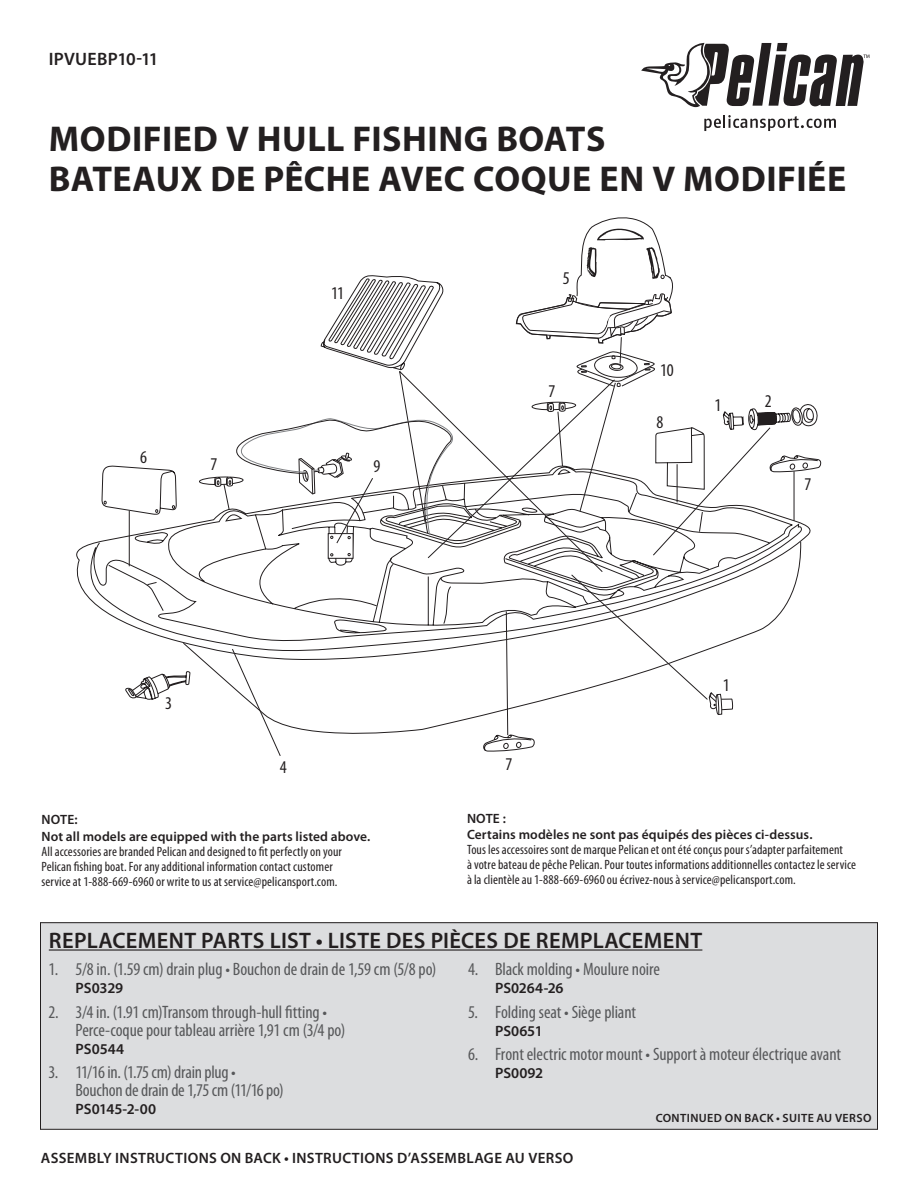
<style>
.page{position:relative;width:918px;height:1188px;background:#fff}
.page>*{position:absolute;margin:0;border:0;box-sizing:border-box;transform-origin:0 0}
.t1{font:700 36px/40.5px "Myriad Pro";letter-spacing:.015em;color:#231f20}
.t2{font:600 22.5px "Myriad Pro";letter-spacing:.015em;color:#231f20}
.t3{font:condensed 18px/18px "Myriad Pro";letter-spacing:-.005em;color:#57585a}
.t4{font:condensed 18px "Myriad Pro";color:#231f20}
.t5{font:600 18px "Myriad Pro";letter-spacing:.015em;color:#231f20}
.t6{font:600 15px "Myriad Pro";letter-spacing:.02em;color:#231f20}
.t7{font:600 15px "Myriad Pro";letter-spacing:-.005em;color:#231f20}
.t8{font:condensed 13.5px/15px "Myriad Pro";letter-spacing:.005em;color:#231f20}
.t9{font:600 13.5px/16.5px "Myriad Pro";letter-spacing:.005em;color:#231f20}
.t10{font:600 12px "Myriad Pro";letter-spacing:.03em;color:#231f20}
</style>
<div class="page">
<svg style="left:641px;top:42px;width:228px;height:65px"></svg>
<svg style="left:704px;top:115px;width:132px;height:16px"></svg>
<svg style="left:76px;top:485px;width:47px;height:137px"></svg>
<svg style="left:102px;top:465px;width:21px;height:51px"></svg>
<svg style="left:123px;top:404px;width:698px;height:296px"></svg>
<svg style="left:791px;top:407px;width:13px;height:19px"></svg>
<svg style="left:199px;top:217px;width:572px;height:539px"></svg>
<div style="left:40px;top:923px;width:838px;height:206px;background:#dcdddf"></div>
<div style="left:40px;top:922px;width:838px;height:208px;border:1px solid #231f20"></div>
<hr style="left:49px;top:949px;width:653px;height:2px;background:#231f20">
<h3 class="t5" style="left:49px;top:49px;width:111px">IPVUEBP10-11</h3>
<h1 class="t1" style="left:49px;top:119px;width:799px">MODIFIED V HULL FISHING BOATS<br>BATEAUX DE PÊCHE AVEC COQUE EN V MODIFIÉE</h1>
<h3 class="t4" style="left:140px;top:447px;width:8px">6</h3>
<h3 class="t4" style="left:210px;top:454px;width:8px">7</h3>
<h3 class="t4" style="left:331px;top:283px;width:14px">11</h3>
<h3 class="t4" style="left:373px;top:456px;width:8px">9</h3>
<h3 class="t4" style="left:165px;top:693px;width:8px">3</h3>
<h3 class="t4" style="left:280px;top:757px;width:8px">4</h3>
<p class="t9" style="left:41px;top:812px;width:330px">NOTE:<br>Not all models are equipped with the parts listed above.</p>
<p class="t8" style="left:41px;top:844px;width:302px">All accessories are branded Pelican and designed to fit perfectly on your<br>Pelican fishing boat. For any additional information contact customer service at 1-888-669-6960 or write to us at service@pelicansport.com.</p>
<h3 class="t4" style="left:563px;top:269px;width:8px">5</h3>
<h3 class="t4" style="left:548px;top:381px;width:8px">7</h3>
<h3 class="t4" style="left:506px;top:754px;width:8px">7</h3>
<h3 class="t4" style="left:660px;top:361px;width:15px">10</h3>
<h3 class="t4" style="left:657px;top:413px;width:8px">8</h3>
<h3 class="t4" style="left:715px;top:395px;width:8px">1</h3>
<h3 class="t4" style="left:765px;top:391px;width:8px">2</h3>
<h3 class="t4" style="left:805px;top:474px;width:8px">7</h3>
<h3 class="t4" style="left:723px;top:676px;width:8px">1</h3>
<p class="t9" style="left:467px;top:810px;width:347px">NOTE :<br>Certains modèles ne sont pas équipés des pièces ci-dessus.</p>
<p class="t8" style="left:467px;top:843px;width:391px">Tous les accessoires sont de marque Pelican et ont été conçus pour s’adapter parfaitement<br>à votre bateau de pêche Pelican. Pour toutes informations additionnelles contactez le service à la clientèle au 1-888-669-6960 ou écrivez-nous à service@pelicansport.com.</p>
<h2 class="t2" style="left:49px;top:928px;width:655px">REPLACEMENT PARTS LIST • LISTE DES PIÈCES DE REMPLACEMENT</h2>
<h3 class="t3" style="left:49px;top:960px;width:389px">1. 5/8 in. (1.59 cm) drain plug • Bouchon de drain de 1,59 cm (5/8 po)</h3>
<p class="t6" style="left:76px;top:980px;width:49px">PS0329</p>
<h3 class="t3" style="left:76px;top:1003px;width:271px;text-indent:-27px">2. 3/4 in. (1.91 cm)Transom through-hull fitting •<br>Perce-coque pour tableau arrière 1,91 cm (3/4 po)</h3>
<p class="t6" style="left:76px;top:1040px;width:50px">PS0544</p>
<h3 class="t3" style="left:76px;top:1064px;width:210px;text-indent:-27px">3. 11/16 in. (1.75 cm) drain plug •<br>Bouchon de drain de 1,75 cm (11/16 po)</h3>
<p class="t7" style="left:76px;top:1101px;width:82px">PS0145-2-00</p>
<h3 class="t3" style="left:468px;top:960px;width:194px">4. Black molding • Moulure noire</h3>
<p class="t7" style="left:495px;top:980px;width:70px">PS0264-26</p>
<h3 class="t3" style="left:468px;top:1003px;width:170px">5. Folding seat • Siège pliant</h3>
<p class="t6" style="left:495px;top:1022px;width:49px">PS0651</p>
<h3 class="t3" style="left:468px;top:1046px;width:375px">6. Front electric motor mount • Support à moteur électrique avant</h3>
<p class="t6" style="left:495px;top:1065px;width:50px">PS0092</p>
<p class="t10" style="left:656px;top:1112px;width:217px">CONTINUED ON BACK • SUITE AU VERSO</p>
<p class="t6" style="left:41px;top:1150px;width:534px">ASSEMBLY INSTRUCTIONS ON BACK • INSTRUCTIONS D’ASSEMBLAGE AU VERSO</p>
</div>
